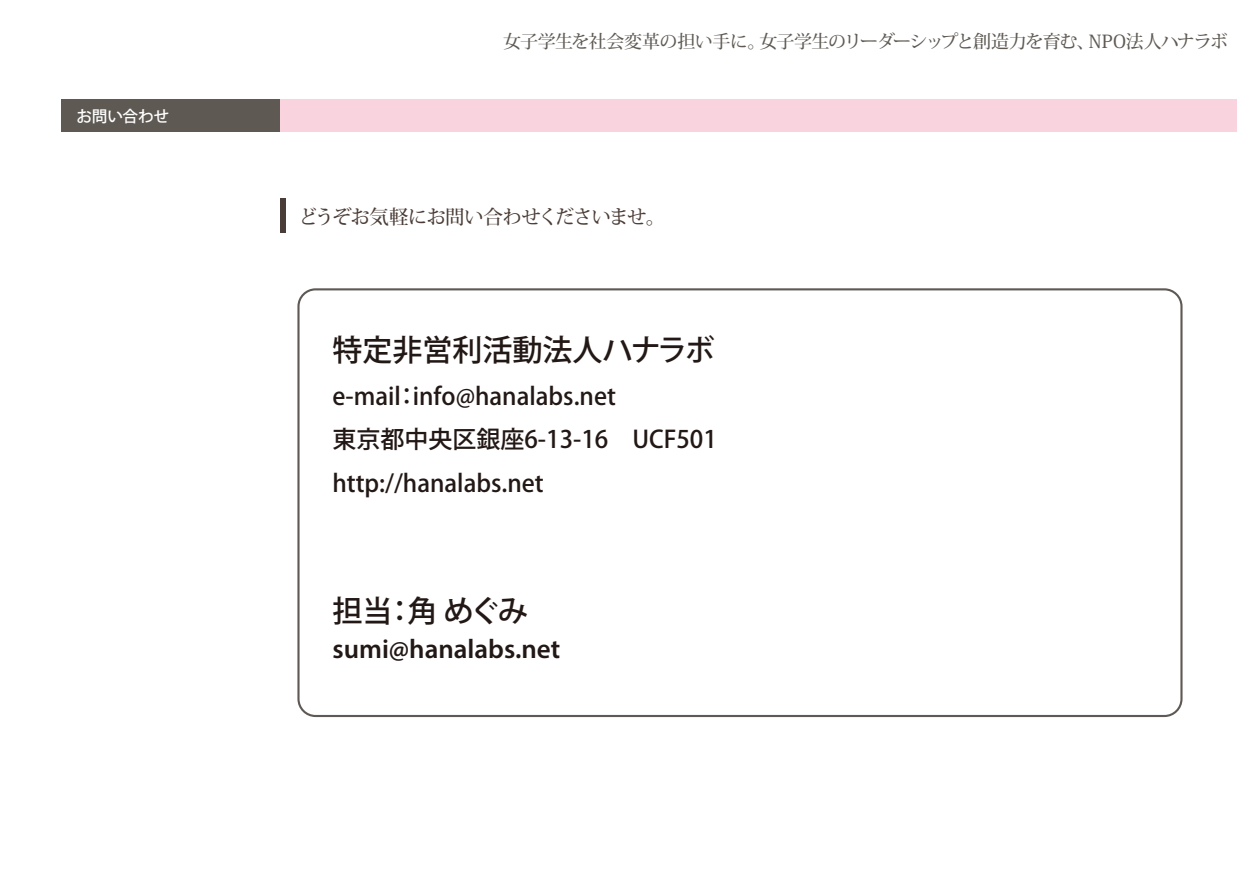
<style>
.page{position:relative;width:1260px;height:891px;background:#fff}
.page>*{position:absolute;margin:0;border:0;box-sizing:border-box;transform-origin:0 0}
.t1{font:500 30px "Koz Go Pr 6 N";color:#221815}
.t2{font:600 27px "Myriad Pro";color:#221815}
.t3{font:500 24px/43.5px "Koz Go Pr 6 N";color:#221815}
.t4{font:500 19.5px "Koz Min Pr 6 N";letter-spacing:-.055em;color:#4a3c36}
.t5{font:500 18px "Koz Min Pr 6 N";letter-spacing:-.045em;color:#5e5953}
.t6{font:500 15.6px "Koz Go Pr 6 N";letter-spacing:-.02em;color:#fff}
</style>
<div class="page">
<div style="left:61px;top:99px;width:1176px;height:32px;background:#f9d3dd"></div>
<div style="left:297px;top:288px;width:886px;height:429px;border:2px solid #5e5955;border-radius:17px"></div>
<div style="left:62px;top:99px;width:218px;height:32px;background:#5e5953"></div>
<div style="left:280px;top:198px;width:6px;height:34px;background:#4a3c36"></div>
<p class="t6" style="left:77px;top:107px;width:94px">お問い合わせ</p>
<p class="t5" style="left:503px;top:32px;width:727px">女子学生を社会変革の担い手に。女子学生のリーダーシップと創造力を育む、NPO法人ハナラボ</p>
<p class="t4" style="left:298px;top:206px;width:368px">どうぞお気軽にお問い合わせくださいませ。</p>
<p class="t1" style="left:332px;top:333px;width:384px">特定非営利活動法人ハナラボ</p>
<p class="t3" style="left:332px;top:375px;width:386px">e-mail：info@hanalabs.net<br>東京都中央区銀座6-13-16　UCF501 http://hanalabs.net</p>
<p class="t1" style="left:332px;top:594px;width:197px">担当：角 めぐみ</p>
<p class="t2" style="left:332px;top:632px;width:229px">sumi@hanalabs.net</p>
</div>
